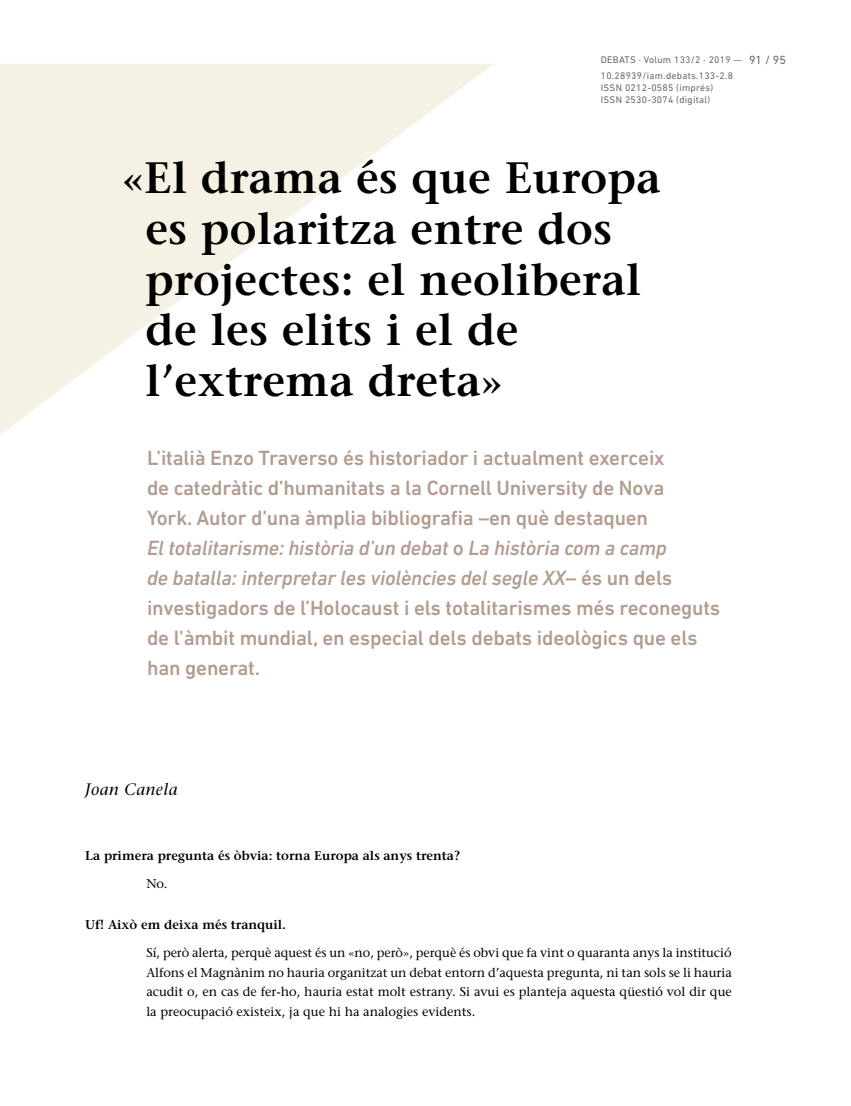
<style>
.page{position:relative;width:851px;height:1106px;background:#fff}
.page>*{position:absolute;margin:0;border:0;box-sizing:border-box;transform-origin:0 0}
.t1{font:600 43.8px/50.6px "Stone Serif";letter-spacing:.01em;color:#000}
.t2{font:500 21px/30px "DIN Next LT Pro";letter-spacing:-.01em;color:#b39d91}
.t3{font:italic 16.5px "Stone Serif";letter-spacing:.03em;color:#000}
.t4{font:12.75px/19.5px "Stone Serif";color:#000;text-align:justify}
.t5{font:600 12.75px "Stone Serif";color:#000}
.t6{font:12px "DIN Next LT Pro";color:#68676c}
.t7{font:9.75px/15.9px "DIN Next LT Pro";letter-spacing:.03em;color:#68676c}
.s1{color:#80776e}
.s2{font-style:italic}
</style>
<div class="page">
<svg style="left:0;top:64px;width:493px;height:371px;fill:#f7f4eb"></svg>
<p class="t7" style="left:600px;top:52px;width:142px">DEBATS · Volum 133/2 · 2019 <span class="s1">—<br></span>10.28939/iam.debats.133-2.8</p>
<p class="t7" style="left:600px;top:82px;width:114px;line-height:11.7px">ISSN 0212‑0585 (imprés)<br>ISSN 2530‑3074 (digital)</p>
<p class="t6" style="left:749px;top:53px;width:38px">91 / 95</p>
<h1 class="t1" style="left:145px;top:153px;width:516px;text-indent:-24px">«El drama és que Europa es polaritza entre dos projectes: el neoliberal de les elits i el de l’extrema dreta»</h1>
<p class="t2" style="left:147px;top:442px;width:574px">L’italià Enzo Traverso és historiador i actualment exerceix<br>de catedràtic d’humanitats a la Cornell University de Nova<br>York. Autor d’una àmplia bibliografia –en què destaquen<br><span class="s2">El totalitarisme: història d’un debat</span> o <span class="s2">La història com a camp<br>de batalla: interpretar les violències del segle XX</span>– és un dels investigadors de l’Holocaust i els totalitarismes més reconeguts de l’àmbit mundial, en especial dels debats ideològics que els han generat.</p>
<p class="t3" style="left:85px;top:779px;width:94px">Joan Canela</p>
<p class="t5" style="left:85px;top:848px;width:376px">La primera pregunta és òbvia: torna Europa als anys trenta?</p>
<p class="t4" style="left:146px;top:874px;width:23px">No.</p>
<p class="t5" style="left:85px;top:917px;width:202px">Uf! Això em deixa més tranquil.</p>
<p class="t4" style="left:146px;top:943px;width:587px">Sí, però alerta, perquè aquest és un «no, però», perquè és obvi que fa vint o quaranta anys la institució Alfons el Magnànim no hauria organitzat un debat entorn d’aquesta pregunta, ni tan sols se li hauria acudit o, en cas de fer-ho, hauria estat molt estrany. Si avui es planteja aquesta qüestió vol dir que la preocupació existeix, ja que hi ha analogies evidents.</p>
</div>
